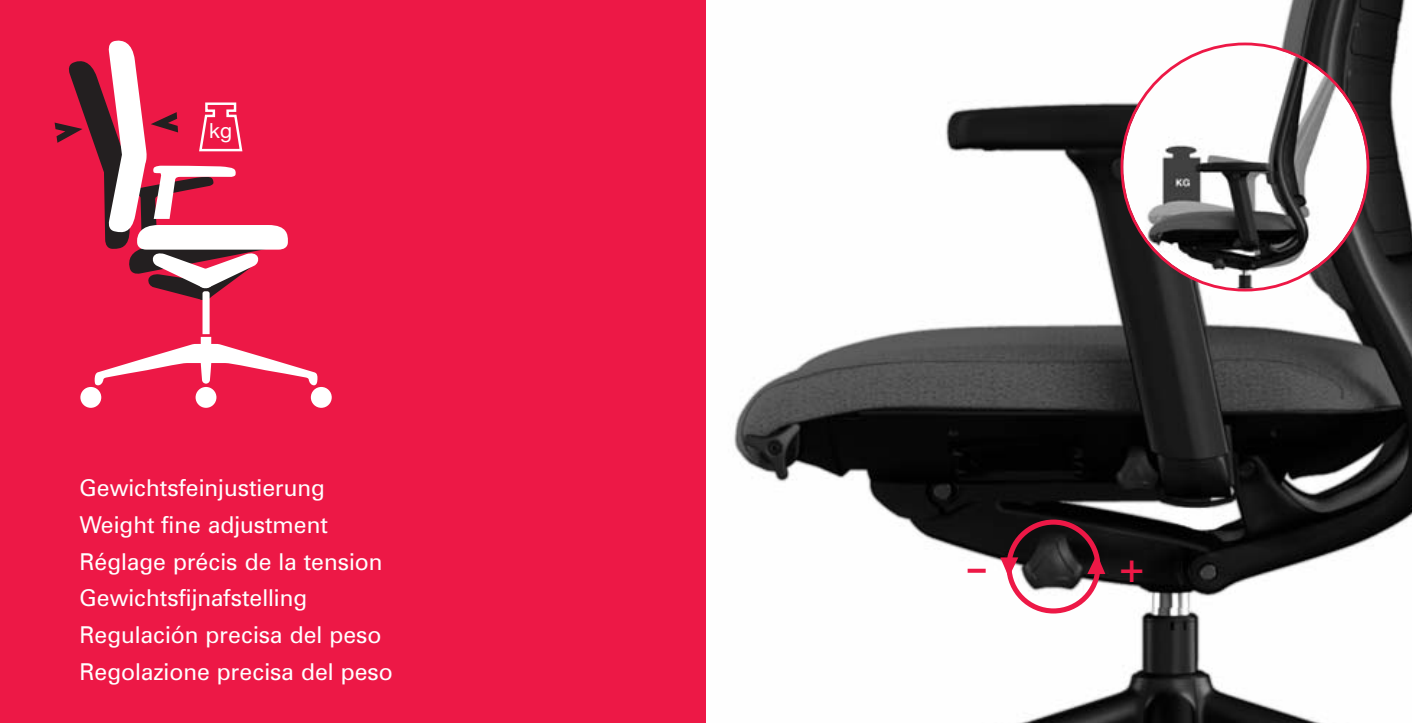
<style>
.page{position:relative;width:1412px;height:723px;background:#fff}
.page>*{position:absolute;margin:0;border:0;box-sizing:border-box;transform-origin:0 0}
.t1{font:700 36px "Zurich BT";color:#ed1846}
.t2{font:23.4px/36.6px "Zurich BT";color:#fff}
.t3{font:21px "Helvetica Neue";color:#fff}
</style>
<div class="page">
<img style="left:734px;top:0;width:678px;height:723px">
<svg style="left:1120px;top:43px;width:249px;height:248px"></svg>
<div style="left:0;top:0;width:706px;height:723px;background:#ed1846"></div>
<div style="left:80px;top:387px;width:21px;height:21px;background:#fff;border-radius:50%"></div>
<div style="left:196px;top:387px;width:20px;height:21px;background:#fff;border-radius:50%"></div>
<div style="left:311px;top:387px;width:21px;height:21px;background:#fff;border-radius:50%"></div>
<svg style="left:55px;top:40px;width:262px;height:345px"></svg>
<svg style="left:1000px;top:519px;width:105px;height:94px"></svg>
<p class="t3" style="left:209px;top:119px;width:24px">kg</p>
<p class="t2" style="left:80px;top:472px;width:315px">Gewichtsfeinjustierung<br>Weight fine adjustment<br>Réglage précis de la tension<br>Gewichtsfijnafstelling<br>Regulación precisa del peso<br>Regolazione precisa del peso</p>
<h1 class="t1" style="left:968px;top:554px;width:19px">–</h1>
<h1 class="t1" style="left:1116px;top:556px;width:31px">+</h1>
</div>
